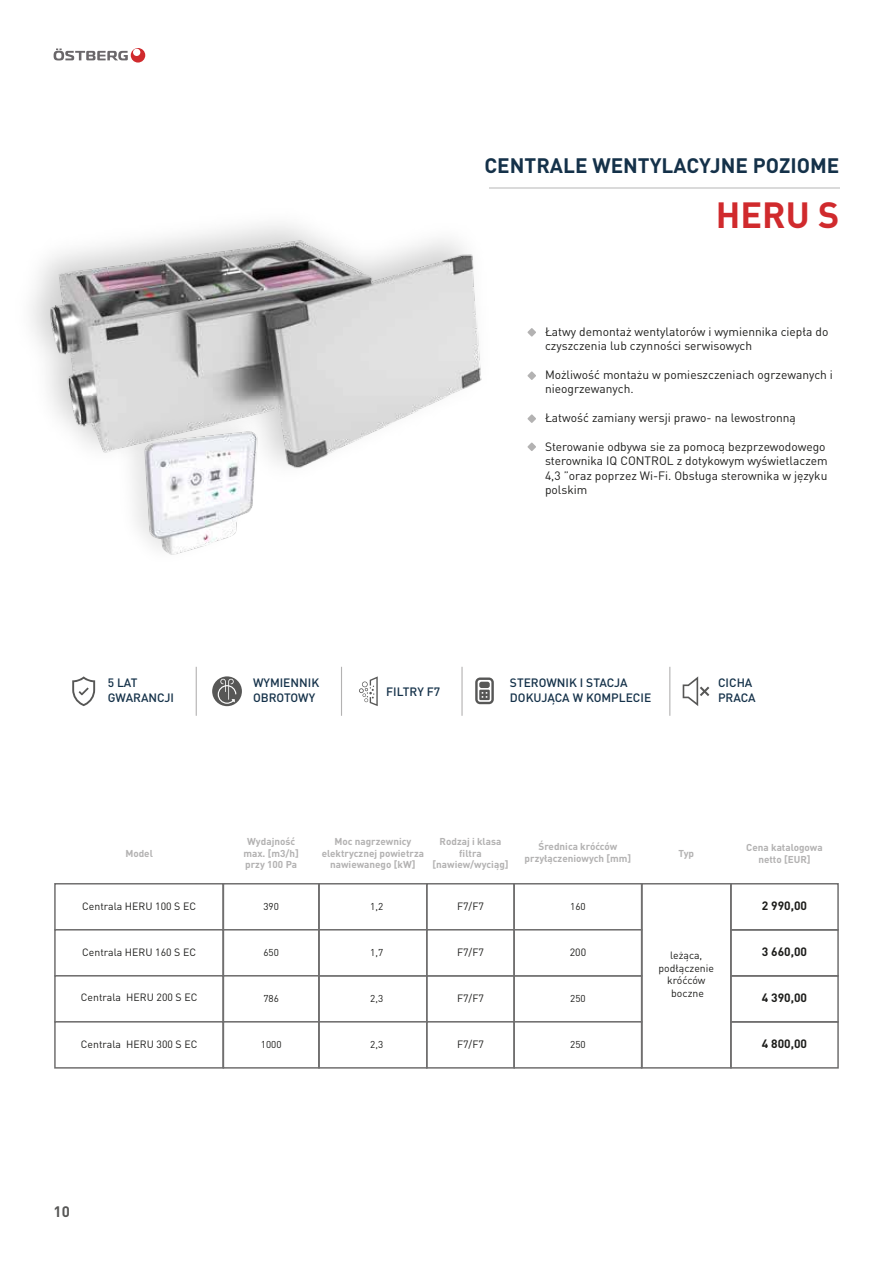
<style>
.page{position:relative;width:893px;height:1263px;background:#fff}
.page>*{position:absolute;margin:0;border:0;box-sizing:border-box;transform-origin:0 0}
.t1{font:700 36px "DIN Pro";color:#d02a2d}
.t2{font:700 20.7px "DIN Pro";color:#143149}
.t3{font:700 15px "DIN Pro";color:#575756}
.t4{font:12px/14.4px "DIN Pro";color:#1d1d1b}
.t5{font:500 12px/14.4px "DIN Pro";color:#143149}
.t6{font:700 12px "DIN Pro";color:#1d1d1b}
.t7{font:10.5px/12.6px "DIN Pro";color:#1d1d1b;text-align:center}
.t8{font:700 9.9px/11.9px "DIN Pro";color:#b3b2b2;text-align:center}
.t9{font:9.9px "DIN Pro";color:#1d1d1b}
</style>
<div class="page">
<hr style="left:489px;top:188px;width:350px;height:1px;background:#dadada">
<svg style="left:131px;top:48px;width:14px;height:15px"></svg>
<div style="left:133px;top:49px;width:7px;height:7px;background:#fff;border-radius:50%"></div>
<svg style="left:54px;top:49px;width:74px;height:12px"></svg>
<svg style="left:640px;top:883px;width:92px;height:186px"></svg>
<div style="left:54px;top:883px;width:170px;height:47px;background:#fff;border:2px solid #706f6f"></div>
<div style="left:54px;top:929px;width:170px;height:47px;background:#fff;border:2px solid #706f6f"></div>
<div style="left:54px;top:975px;width:170px;height:47px;background:#fff;border:2px solid #706f6f"></div>
<div style="left:223px;top:883px;width:97px;height:47px;background:#fff;border:2px solid #706f6f"></div>
<div style="left:223px;top:929px;width:97px;height:47px;background:#fff;border:2px solid #706f6f"></div>
<div style="left:223px;top:975px;width:97px;height:47px;background:#fff;border:2px solid #706f6f"></div>
<div style="left:318px;top:975px;width:110px;height:47px;background:#fff;border:2px solid #706f6f"></div>
<div style="left:318px;top:883px;width:110px;height:47px;background:#fff;border:2px solid #706f6f"></div>
<div style="left:318px;top:929px;width:110px;height:47px;background:#fff;border:2px solid #706f6f"></div>
<div style="left:426px;top:975px;width:89px;height:47px;background:#fff;border:2px solid #706f6f"></div>
<div style="left:426px;top:883px;width:89px;height:47px;background:#fff;border:2px solid #706f6f"></div>
<div style="left:426px;top:929px;width:89px;height:47px;background:#fff;border:2px solid #706f6f"></div>
<div style="left:513px;top:975px;width:129px;height:47px;background:#fff;border:2px solid #706f6f"></div>
<div style="left:513px;top:883px;width:129px;height:47px;background:#fff;border:2px solid #706f6f"></div>
<div style="left:513px;top:929px;width:129px;height:47px;background:#fff;border:2px solid #706f6f"></div>
<div style="left:730px;top:883px;width:109px;height:47px;background:#fff;border:2px solid #706f6f"></div>
<div style="left:730px;top:929px;width:109px;height:48px;background:#fff;border:2px solid #706f6f"></div>
<div style="left:730px;top:975px;width:109px;height:47px;background:#fff;border:2px solid #706f6f"></div>
<div style="left:54px;top:1021px;width:170px;height:47px;background:#fff;border:2px solid #706f6f"></div>
<div style="left:223px;top:1021px;width:97px;height:47px;background:#fff;border:2px solid #706f6f"></div>
<div style="left:318px;top:1021px;width:110px;height:47px;background:#fff;border:2px solid #706f6f"></div>
<div style="left:426px;top:1021px;width:89px;height:47px;background:#fff;border:2px solid #706f6f"></div>
<div style="left:513px;top:1021px;width:129px;height:47px;background:#fff;border:2px solid #706f6f"></div>
<div style="left:730px;top:1021px;width:109px;height:47px;background:#fff;border:2px solid #706f6f"></div>
<hr style="left:223px;top:884px;width:1px;height:184px;background:#706f6f">
<hr style="left:318px;top:884px;width:2px;height:184px;background:#706f6f">
<hr style="left:426px;top:884px;width:2px;height:184px;background:#706f6f">
<hr style="left:513px;top:884px;width:2px;height:184px;background:#706f6f">
<hr style="left:641px;top:884px;width:1px;height:184px;background:#706f6f">
<hr style="left:730px;top:884px;width:2px;height:184px;background:#706f6f">
<hr style="left:731px;top:929px;width:107px;height:1px;background:#706f6f">
<hr style="left:731px;top:1021px;width:107px;height:1px;background:#706f6f">
<hr style="left:731px;top:975px;width:107px;height:2px;background:#706f6f">
<img style="left:44px;top:232px;width:440px;height:242px">
<img style="left:106px;top:401px;width:163px;height:73px">
<img style="left:119px;top:416px;width:148px;height:139px">
<svg style="left:527px;top:328px;width:9px;height:9px"></svg>
<svg style="left:527px;top:371px;width:9px;height:9px"></svg>
<svg style="left:527px;top:414px;width:9px;height:9px"></svg>
<svg style="left:527px;top:442px;width:9px;height:9px"></svg>
<hr style="left:196px;top:667px;width:1px;height:49px;background:#b3b2b2">
<hr style="left:341px;top:667px;width:1px;height:49px;background:#b3b2b2">
<hr style="left:461px;top:667px;width:2px;height:49px;background:#b3b2b2">
<hr style="left:669px;top:667px;width:1px;height:49px;background:#b3b2b2">
<svg style="left:72px;top:676px;width:23px;height:30px"></svg>
<svg style="left:359px;top:676px;width:19px;height:30px"></svg>
<svg style="left:212px;top:676px;width:30px;height:30px"></svg>
<svg style="left:218px;top:679px;width:18px;height:25px"></svg>
<svg style="left:683px;top:676px;width:26px;height:30px"></svg>
<svg style="left:475px;top:677px;width:19px;height:27px"></svg>
<div style="left:479px;top:682px;width:11px;height:6px;background:#575756;border-radius:2px"></div>
<h2 class="t2" style="left:484px;top:152px;width:356px">CENTRALE WENTYLACYJNE POZIOME</h2>
<h1 class="t1" style="left:716px;top:192px;width:125px">HERU S</h1>
<p class="t4" style="left:545px;top:324px;width:285px">Łatwy demontaż wentylatorów i wymiennika ciepła do czyszczenia lub czynności serwisowych</p>
<p class="t4" style="left:545px;top:367px;width:289px">Możliwość montażu w pomieszczeniach ogrzewanych i nieogrzewanych.</p>
<p class="t4" style="left:545px;top:410px;width:252px">Łatwość zamiany wersji prawo- na lewostronną</p>
<p class="t4" style="left:545px;top:439px;width:284px">Sterowanie odbywa sie za pomocą bezprzewodowego sterownika IQ CONTROL z dotykowym wyświetlaczem 4,3 ”oraz poprzez Wi-Fi. Obsługa sterownika w języku polskim</p>
<p class="t5" style="left:108px;top:675px;width:68px">5 LAT<br>GWARANCJI</p>
<p class="t5" style="left:253px;top:675px;width:68px">WYMIENNIK<br>OBROTOWY</p>
<p class="t5" style="left:386px;top:684px;width:55px">FILTRY F7</p>
<p class="t5" style="left:510px;top:675px;width:143px">STEROWNIK I STACJA<br>DOKUJĄCA W KOMPLECIE</p>
<p class="t5" style="left:718px;top:675px;width:39px">CICHA<br>PRACA</p>
<p class="t8" style="left:125px;top:847px;width:29px">Model</p>
<p class="t8" style="left:243px;top:835px;width:57px">Wydajność max. [m3/h] przy 100 Pa</p>
<p class="t8" style="left:432px;top:835px;width:78px">Rodzaj i klasa filtra [nawiew/wyciąg]</p>
<p class="t8" style="left:525px;top:840px;width:108px">Średnica króćców przyłączeniowych [mm]</p>
<p class="t8" style="left:678px;top:847px;width:17px">Typ</p>
<p class="t8" style="left:322px;top:835px;width:104px">Moc nagrzewnicy elektrycznej powietrza nawiewanego [kW]</p>
<p class="t8" style="left:746px;top:841px;width:78px">Cena katalogowa netto [EUR]</p>
<p class="t6" style="left:762px;top:897px;width:47px">2 990,00</p>
<p class="t6" style="left:762px;top:944px;width:47px">3 660,00</p>
<p class="t6" style="left:762px;top:990px;width:47px">4 390,00</p>
<p class="t7" style="left:457px;top:899px;width:28px">F7/F7</p>
<p class="t7" style="left:457px;top:945px;width:28px">F7/F7</p>
<p class="t7" style="left:457px;top:991px;width:28px">F7/F7</p>
<p class="t9" style="left:263px;top:899px;width:17px">390</p>
<p class="t9" style="left:263px;top:945px;width:17px">650</p>
<p class="t9" style="left:263px;top:991px;width:17px">786</p>
<p class="t9" style="left:370px;top:899px;width:14px">1,2</p>
<p class="t9" style="left:370px;top:945px;width:14px">1,7</p>
<p class="t9" style="left:370px;top:991px;width:14px">2,3</p>
<p class="t9" style="left:570px;top:899px;width:17px">160</p>
<p class="t7" style="left:570px;top:945px;width:18px">200</p>
<p class="t9" style="left:570px;top:991px;width:17px">250</p>
<p class="t7" style="left:82px;top:900px;width:115px">Centrala HERU 100 S EC</p>
<p class="t7" style="left:82px;top:945px;width:115px">Centrala HERU 160 S EC</p>
<p class="t7" style="left:81px;top:991px;width:118px">Centrala HERU 200 S EC</p>
<p class="t7" style="left:81px;top:1037px;width:118px">Centrala HERU 300 S EC</p>
<p class="t9" style="left:261px;top:1037px;width:22px">1000</p>
<p class="t9" style="left:370px;top:1037px;width:14px">2,3</p>
<p class="t7" style="left:457px;top:1037px;width:28px">F7/F7</p>
<p class="t9" style="left:570px;top:1037px;width:17px">250</p>
<p class="t6" style="left:762px;top:1036px;width:47px">4 800,00</p>
<p class="t7" style="left:659px;top:948px;width:57px">leżąca, podłączenie króćców boczne</p>
<p class="t3" style="left:54px;top:1202px;width:18px">10</p>
</div>
